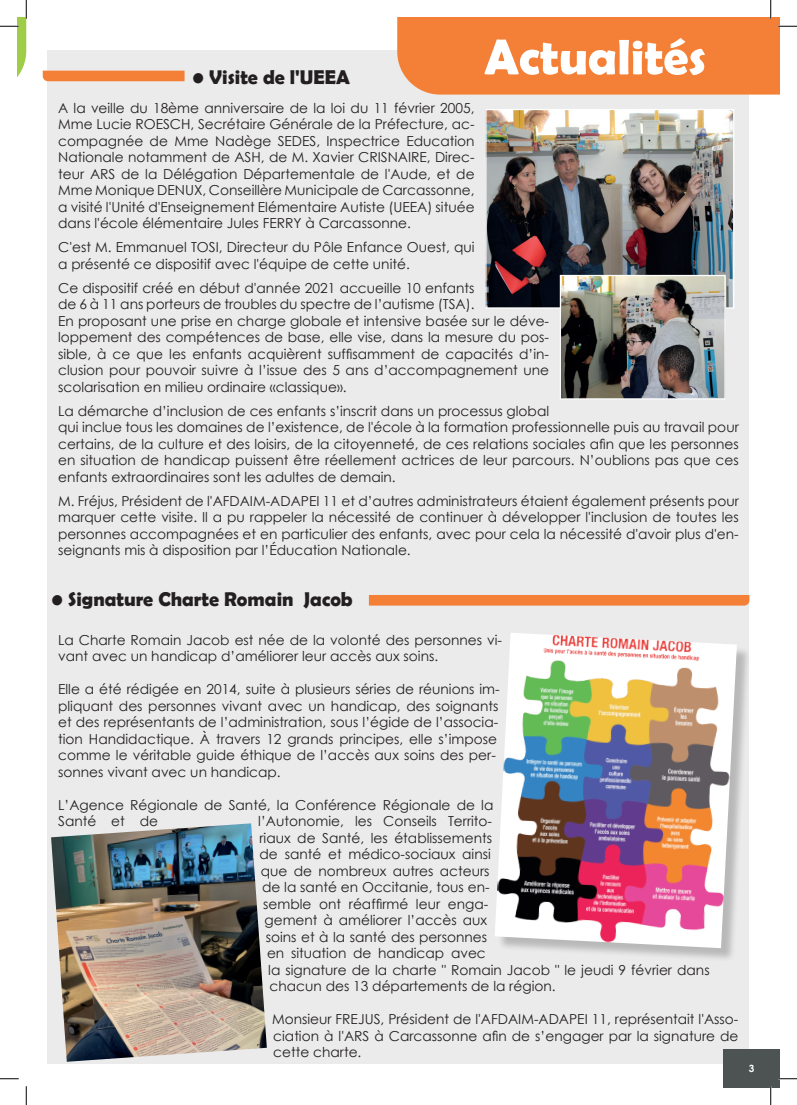
<style>
.page{position:relative;width:797px;height:1105px;background:#fff}
.page>*{position:absolute;margin:0;border:0;box-sizing:border-box;transform-origin:0 0}
.t1{font:700 50px "Berlin Sans FB Demi";color:#fff}
.t2{font:700 20px "Berlin Sans FB Demi";color:#231f20}
.t3{font:13.75px/16.5px "Century Gothic";color:#231f20}
.t4{font:700 10px "Century Gothic";color:#fff}
</style>
<div class="page">
<div style="left:48px;top:50px;width:701px;height:1014px;background:#ebebeb"></div>
<div style="left:723px;top:1048px;width:56px;height:39px;background:#4d5352"></div>
<svg style="left:43px;top:71px;width:141px;height:10px"></svg>
<img style="left:487px;top:111px;width:245px;height:196px">
<div style="left:485px;top:109px;width:249px;height:200px;border:1px solid #fff"></div>
<div style="left:497px;top:635px;width:254px;height:328px;background:#231f20;opacity:.25"></div>
<img style="left:495px;top:633px;width:242px;height:315px">
<img style="left:51px;top:823px;width:216px;height:239px">
<svg style="left:369px;top:595px;width:380px;height:11px;background:#f3833d"></svg>
<img style="left:562px;top:277px;width:161px;height:120px">
<div style="left:560px;top:275px;width:165px;height:124px;border:1px solid #fff"></div>
<svg style="left:0;top:1078px;width:19px;height:1px"></svg>
<svg style="left:778px;top:1078px;width:19px;height:1px"></svg>
<svg style="left:0;top:0;width:27px;height:77px"></svg>
<svg style="left:25px;top:1086px;width:2px;height:19px"></svg>
<svg style="left:397px;top:0;width:400px;height:95px"></svg>
<svg style="left:770px;top:1086px;width:1px;height:19px"></svg>
<h1 class="t1" style="left:484px;top:28px;width:223px">Actualités</h1>
<h2 class="t2" style="left:192px;top:65px;width:159px">• Visite de l'UEEA</h2>
<p class="t3" style="left:58px;top:99px;width:418px;text-align:justify">A la veille du 18ème anniversaire de la loi du 11 février 2005, Mme Lucie ROESCH, Secrétaire Générale de la Préfecture, ac&shy;compagnée de Mme Nadège SEDES, Inspectrice Education Nationale notamment de ASH, de M. Xavier CRISNAIRE, Direc&shy;teur ARS de la Délégation Départementale de l'Aude, et de Mme Monique DENUX, Conseillère Municipale de Carcassonne, a visité l'Unité d'Enseignement Elémentaire Autiste (UEEA) située dans l'école élémentaire Jules FERRY à Carcassonne.</p>
<p class="t3" style="left:58px;top:239px;width:418px">C'est M. Emmanuel TOSI, Directeur du Pôle Enfance Ouest, qui a présenté ce dispositif avec l'équipe de cette unité.</p>
<p class="t3" style="left:58px;top:279px;width:492px">Ce dispositif créé en début d'année 2021 accueille 10 enfants<br>de 6 à 11 ans porteurs de troubles du spectre de l’autisme (TSA).<br>En proposant une prise en charge globale et intensive basée sur le déve&shy;loppement des compétences de base, elle vise, dans la mesure du pos&shy;sible, à ce que les enfants acquièrent suffisamment de capacités d’in&shy;clusion pour pouvoir suivre à l’issue des 5 ans d’accompagnement une scolarisation en milieu ordinaire «classique».</p>
<p class="t3" style="left:58px;top:402px;width:682px">La démarche d’inclusion de ces enfants s’inscrit dans un processus global<br>qui inclue tous les domaines de l’existence, de l'école à la formation professionnelle puis au travail pour certains, de la culture et des loisirs, de la citoyenneté, de ces relations sociales afin que les personnes en situation de handicap puissent être réellement actrices de leur parcours. N’oublions pas que ces enfants extraordinaires sont les adultes de demain.</p>
<p class="t3" style="left:58px;top:492px;width:682px;text-align:justify">M. Fréjus, Président de l'AFDAIM-ADAPEI 11 et d’autres administrateurs étaient également présents pour marquer cette visite. Il a pu rappeler la nécessité de continuer à développer l'inclusion de toutes les personnes accompagnées et en particulier des enfants, avec pour cela la nécessité d'avoir plus d'en&shy;seignants mis à disposition par l’Éducation Nationale.</p>
<h2 class="t2" style="left:51px;top:587px;width:303px">• Signature Charte Romain Jacob</h2>
<p class="t3" style="left:58px;top:631px;width:445px">La Charte Romain Jacob est née de la volonté des personnes vi&shy;vant avec un handicap d’améliorer leur accès aux soins.</p>
<p class="t3" style="left:58px;top:681px;width:443px">Elle a été rédigée en 2014, suite à plusieurs séries de réunions im&shy;pliquant des personnes vivant avec un handicap, des soignants et des représentants de l’administration, sous l’égide de l’associa&shy;tion Handidactique. À travers 12 grands principes, elle s’impose comme le véritable guide éthique de l’accès aux soins des per&shy;sonnes vivant avec un handicap.</p>
<p class="t3" style="left:58px;top:796px;width:437px">L’Agence Régionale de Santé, la Conférence Régionale de la<br>Santé et de</p>
<p class="t3" style="left:258px;top:813px;width:235px">l’Autonomie, les Conseils Territo-</p>
<p class="t3" style="left:259px;top:829px;width:234px">riaux de Santé, les établissements</p>
<p class="t3" style="left:259px;top:846px;width:233px">de santé et médico-sociaux ainsi</p>
<p class="t3" style="left:261px;top:862px;width:230px">que de nombreux autres acteurs</p>
<p class="t3" style="left:262px;top:879px;width:229px">de la santé en Occitanie, tous en-</p>
<p class="t3" style="left:263px;top:895px;width:227px">semble ont réaffirmé leur enga-</p>
<p class="t3" style="left:264px;top:912px;width:224px">gement à améliorer l’accès aux</p>
<p class="t3" style="left:266px;top:928px;width:223px">soins et à la santé des personnes</p>
<p class="t3" style="left:267px;top:945px;width:220px">en situation de handicap avec</p>
<p class="t3" style="left:268px;top:961px;width:443px">la signature de la charte " Romain Jacob " le jeudi 9 février dans</p>
<p class="t3" style="left:269px;top:978px;width:287px">chacun des 13 départements de la région.</p>
<p class="t3" style="left:272px;top:1011px;width:468px;text-align:justify">Monsieur FREJUS, Président de l'AFDAIM-ADAPEI 11, représentait l'Asso&shy;ciation à l'ARS à Carcassonne afin de s’engager par la signature de cette charte.</p>
<p class="t4" style="left:748px;top:1061px;width:7px">3</p>
</div>
